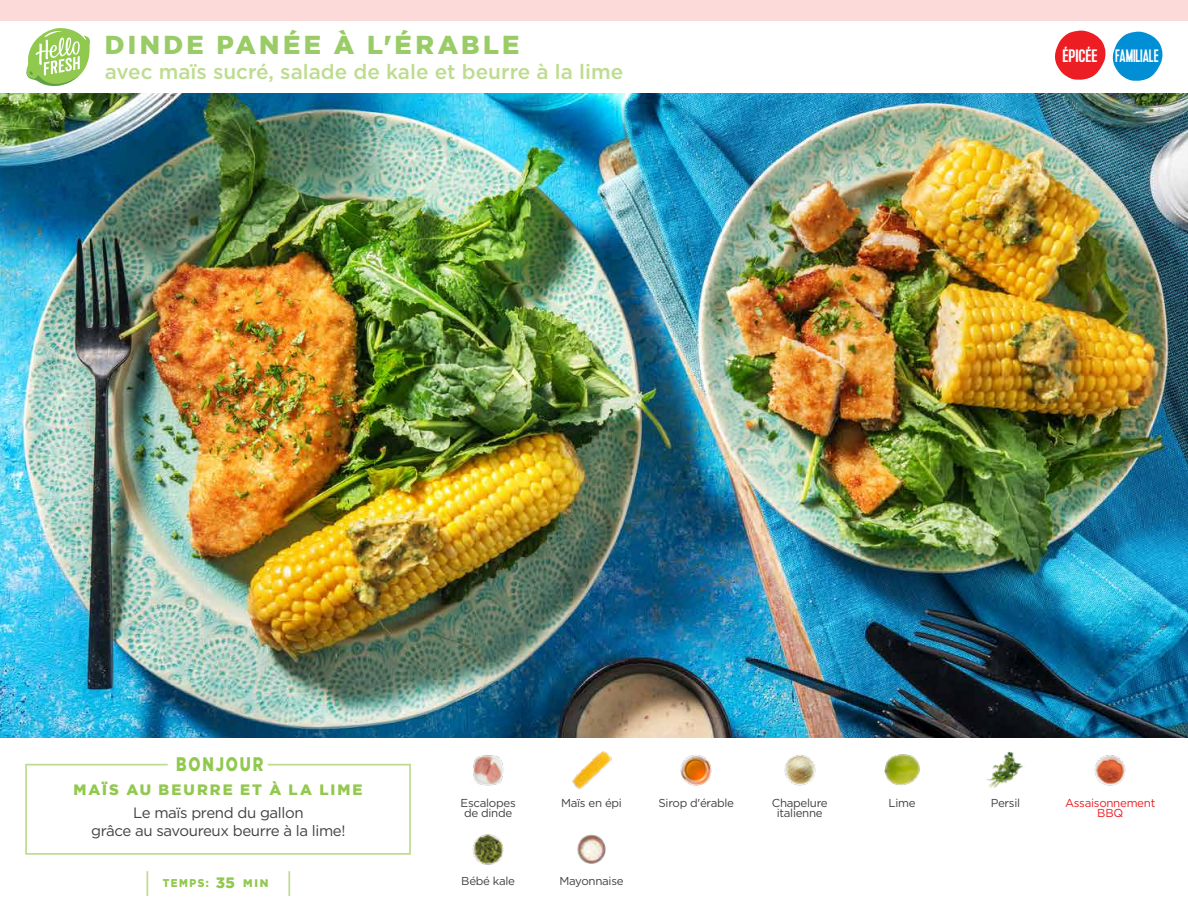
<style>
.page{position:relative;width:1188px;height:918px;background:#fff}
.page>*{position:absolute;margin:0;border:0;box-sizing:border-box;transform-origin:0 0}
.t1{font:900 25.8px "Gotham";letter-spacing:.13em;color:#9c6}
.t2{font:500 20.7px "Gotham";color:#bedc8f}
.t3{font:900 19.5px "Gotham";letter-spacing:.125em;color:#91c84e;scale:.75 1}
.t4{font:18px "Kapra";letter-spacing:-.01em;color:#fff;scale:1.1 1}
.t5{font:15px/18px "Gotham";letter-spacing:-.025em;color:#414042;text-align:center}
.t6{font:900 15px "Gotham";letter-spacing:.14em;color:#91c84e}
.t7{font:11.55px/10.5px "Gotham";letter-spacing:-.025em;color:#414042}
.t8{font:11.55px/10.5px "Gotham";letter-spacing:-.025em;color:#ed1d24;text-align:center}
.t9{font:900 11.25px "Gotham";letter-spacing:.145em;color:#91c84e;scale:.9 1}
.s1{font-size:15px}
.s2{font-size:10.95px}
</style>
<div class="page">
<img style="left:0;top:93px;width:1188px;height:644px">
<svg style="left:25px;top:763px;width:386px;height:92px"></svg>
<svg style="left:1055px;top:30px;width:108px;height:51px"></svg>
<div style="left:1115px;top:50px;width:44px;height:12px;background:#008fd5"></div>
<div style="left:0;top:0;width:1188px;height:21px;background:#fcdada"></div>
<img style="left:473px;top:755px;width:31px;height:31px">
<img style="left:572px;top:751px;width:39px;height:39px">
<img style="left:472px;top:834px;width:32px;height:31px">
<img style="left:577px;top:834px;width:29px;height:30px">
<img style="left:680px;top:755px;width:32px;height:31px">
<img style="left:784px;top:755px;width:32px;height:31px">
<img style="left:884px;top:754px;width:36px;height:32px">
<img style="left:987px;top:751px;width:36px;height:37px">
<img style="left:1094px;top:755px;width:32px;height:31px">
<svg style="left:147px;top:871px;width:1px;height:25px"></svg>
<hr style="left:288px;top:871px;width:2px;height:25px;background:#bedc8f">
<svg style="left:26px;top:28px;width:64px;height:59px"></svg>
<h1 class="t1" style="left:105px;top:30px;width:416px">DINDE PANÉE À L'ÉRABLE</h1>
<h2 class="t2" style="left:105px;top:58px;width:520px">avec maïs sucré, salade de kale et beurre à la lime</h2>
<h3 class="t4" style="left:1063px;top:46px;width:89px">ÉPICÉE FAMILIALE</h3>
<h3 class="t3" style="left:176px;top:752px;width:118px">BONJOUR</h3>
<p class="t6" style="left:74px;top:781px;width:290px">MAÏS AU BEURRE ET À LA LIME</p>
<p class="t5" style="left:91px;top:803px;width:256px">Le maïs prend du gallon<br>grâce au savoureux beurre à la lime!</p>
<p class="t9" style="left:163px;top:877px;width:119px">TEMPS: <span class="s1">35</span> <span class="s2">MIN</span></p>
<p class="t7" style="left:461px;top:797px;width:57px">Escalopes de dinde</p>
<p class="t7" style="left:461px;top:875px;width:55px">Bébé kale</p>
<p class="t7" style="left:561px;top:797px;width:62px">Maïs en épi</p>
<p class="t7" style="left:559px;top:875px;width:66px">Mayonnaise</p>
<p class="t7" style="left:659px;top:797px;width:77px">Sirop d'érable</p>
<p class="t7" style="left:889px;top:797px;width:29px">Lime</p>
<p class="t7" style="left:991px;top:797px;width:31px">Persil</p>
<p class="t8" style="left:1065px;top:797px;width:92px">Assaisonnement<br>BBQ</p>
<p class="t7" style="left:772px;top:797px;width:57px;text-align:center">Chapelure italienne</p>
</div>
